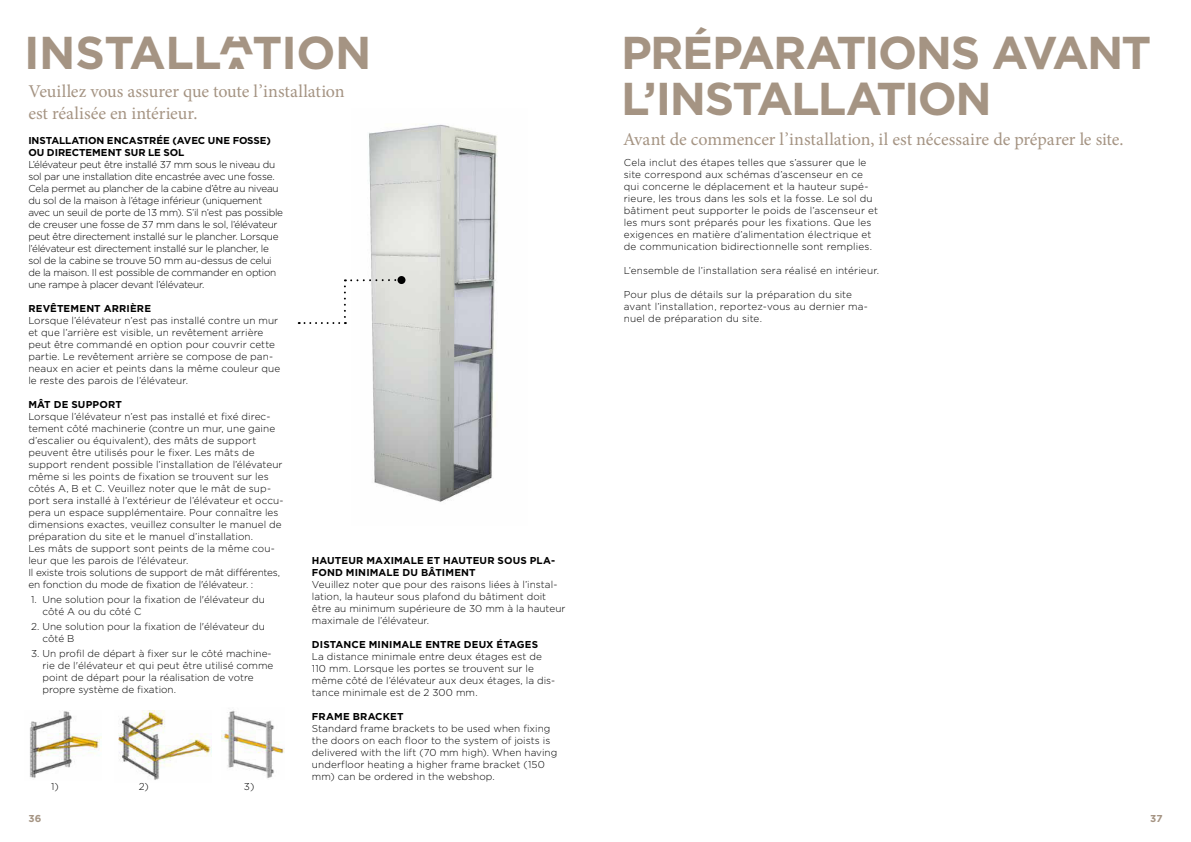
<style>
.page{position:relative;width:1191px;height:842px;background:#fff}
.page>*{position:absolute;margin:0;border:0;box-sizing:border-box;transform-origin:0 0}
.t1{font:700 46px/46px "Gotham";letter-spacing:-.035em;color:#a59483}
.t2{font:700 46px "Gotham";letter-spacing:-.01em;color:#a59483}
.t3{font:18px/21.6px "Minion Pro";letter-spacing:-.005em;color:#a59483}
.t4{font:300 10px/12px "Gotham";color:#000}
.t5{font:300 10px/12px "Gotham";letter-spacing:-.025em;color:#000}
.t6{font:700 10px/12px "Gotham";letter-spacing:.01em;color:#000}
.t7{font:700 10px/12px "Gotham";letter-spacing:-.01em;color:#000}
.t8{font:700 10px "Gotham";color:#a59483}
.s1{font-family:"Aritco Letter Lift"}
</style>
<div class="page">
<img style="left:369px;top:124px;width:128px;height:378px">
<svg style="left:299px;top:279px;width:103px;height:45px"></svg>
<div style="left:397px;top:276px;width:8px;height:8px;background:#000;border-radius:50%"></div>
<img style="left:30px;top:711px;width:72px;height:67px">
<img style="left:118px;top:711px;width:93px;height:69px">
<img style="left:221px;top:710px;width:63px;height:69px">
<h1 class="t2" style="left:24px;top:27px;width:349px">INSTALL<span class="s1">A</span>TION</h1>
<h2 class="t3" style="left:28px;top:82px;width:318px">Veuillez vous assurer que toute l’installation est réalisée en intérieur.</h2>
<p class="t7" style="left:28px;top:134px;width:244px">INSTALLATION ENCASTRÉE (AVEC UNE FOSSE)<br>OU DIRECTEMENT SUR LE SOL</p>
<p class="t5" style="left:28px;top:159px;width:256px">L’élévateur peut être installé 37 mm sous le niveau du sol par une installation dite encastrée avec une fosse.<br>Cela permet au plancher de la cabine d’être au niveau du sol de la maison à l’étage inférieur (uniquement avec un seuil de porte de 13 mm). S’il n’est pas possible de creuser une fosse de 37 mm dans le sol, l’élévateur peut être directement installé sur le plancher. Lorsque l’élévateur est directement installé sur le plancher, le sol de la cabine se trouve 50 mm au-dessus de celui de la maison. Il est possible de commander en option une rampe à placer devant l’élévateur.</p>
<p class="t6" style="left:28px;top:302px;width:124px">REVÊTEMENT ARRIÈRE</p>
<p class="t4" style="left:28px;top:315px;width:253px">Lorsque l’élévateur n’est pas installé contre un mur et que l’arrière est visible, un revêtement arrière peut être commandé en option pour couvrir cette partie. Le revêtement arrière se compose de pan&shy;neaux en acier et peints dans la même couleur que le reste des parois de l’élévateur.</p>
<p class="t6" style="left:28px;top:398px;width:95px">MÂT DE SUPPORT</p>
<p class="t4" style="left:28px;top:411px;width:257px">Lorsque l’élévateur n’est pas installé et fixé direc&shy;tement côté machinerie (contre un mur, une gaine d’escalier ou équivalent), des mâts de support peuvent être utilisés pour le fixer. Les mâts de support rendent possible l’installation de l’élévateur même si les points de fixation se trouvent sur les côtés A, B et C. Veuillez noter que le mât de sup&shy;port sera installé à l’extérieur de l’élévateur et occu&shy;pera un espace supplémentaire. Pour connaître les dimensions exactes, veuillez consulter le manuel de préparation du site et le manuel d’installation.<br>Les mâts de support sont peints de la même cou&shy;leur que les parois de l’élévateur.<br>Il existe trois solutions de support de mât différentes, en fonction du mode de fixation de l'élévateur. :</p>
<p class="t4" style="left:43px;top:593px;width:224px;text-indent:-11px">1. Une solution pour la fixation de l'élévateur du côté A ou du côté C</p>
<p class="t4" style="left:43px;top:620px;width:224px;text-indent:-11px">2. Une solution pour la fixation de l'élévateur du côté B</p>
<p class="t4" style="left:43px;top:647px;width:232px;text-indent:-11px">3. Un profil de départ à fixer sur le côté machine&shy;rie de l'élévateur et qui peut être utilisé comme point de départ pour la réalisation de votre propre système de fixation.</p>
<p class="t4" style="left:51px;top:780px;width:9px">1)</p>
<p class="t4" style="left:139px;top:780px;width:12px">2)</p>
<p class="t4" style="left:244px;top:780px;width:12px">3)</p>
<p class="t6" style="left:312px;top:554px;width:245px">HAUTEUR MAXIMALE ET HAUTEUR SOUS PLA-<br>FOND MINIMALE DU BÂTIMENT</p>
<p class="t4" style="left:312px;top:579px;width:255px">Veuillez noter que pour des raisons liées à l’instal&shy;lation, la hauteur sous plafond du bâtiment doit être au minimum supérieure de 30 mm à la hauteur maximale de l’élévateur.</p>
<p class="t6" style="left:312px;top:638px;width:228px">DISTANCE MINIMALE ENTRE DEUX ÉTAGES</p>
<p class="t4" style="left:312px;top:651px;width:245px">La distance minimale entre deux étages est de 110 mm. Lorsque les portes se trouvent sur le même côté de l’élévateur aux deux étages, la dis&shy;tance minimale est de 2 300 mm.</p>
<p class="t6" style="left:312px;top:710px;width:93px">FRAME BRACKET</p>
<p class="t4" style="left:312px;top:723px;width:247px">Standard frame brackets to be used when fixing the doors on each floor to the system of joists is delivered with the lift (70 mm high). When having underfloor heating a higher frame bracket (150 mm) can be ordered in the webshop.</p>
<h1 class="t1" style="left:621px;top:30px;width:532px">PRÉPARATIONS AVANT<br>L’INSTALLATION</h1>
<h2 class="t3" style="left:623px;top:130px;width:502px">Avant de commencer l’installation, il est nécessaire de préparer le site.</h2>
<p class="t4" style="left:624px;top:157px;width:256px">Cela inclut des étapes telles que s’assurer que le site correspond aux schémas d’ascenseur en ce qui concerne le déplacement et la hauteur supé&shy;rieure, les trous dans les sols et la fosse. Le sol du bâtiment peut supporter le poids de l’ascenseur et les murs sont préparés pour les fixations. Que les exigences en matière d’alimentation électrique et de communication bidirectionnelle sont remplies.</p>
<p class="t4" style="left:624px;top:265px;width:257px">L’ensemble de l’installation sera réalisé en intérieur.</p>
<p class="t4" style="left:624px;top:289px;width:246px">Pour plus de détails sur la préparation du site avant l’installation, reportez-vous au dernier ma&shy;nuel de préparation du site.</p>
<p class="t8" style="left:28px;top:812px;width:14px">36</p>
<p class="t8" style="left:1150px;top:812px;width:14px">37</p>
</div>
